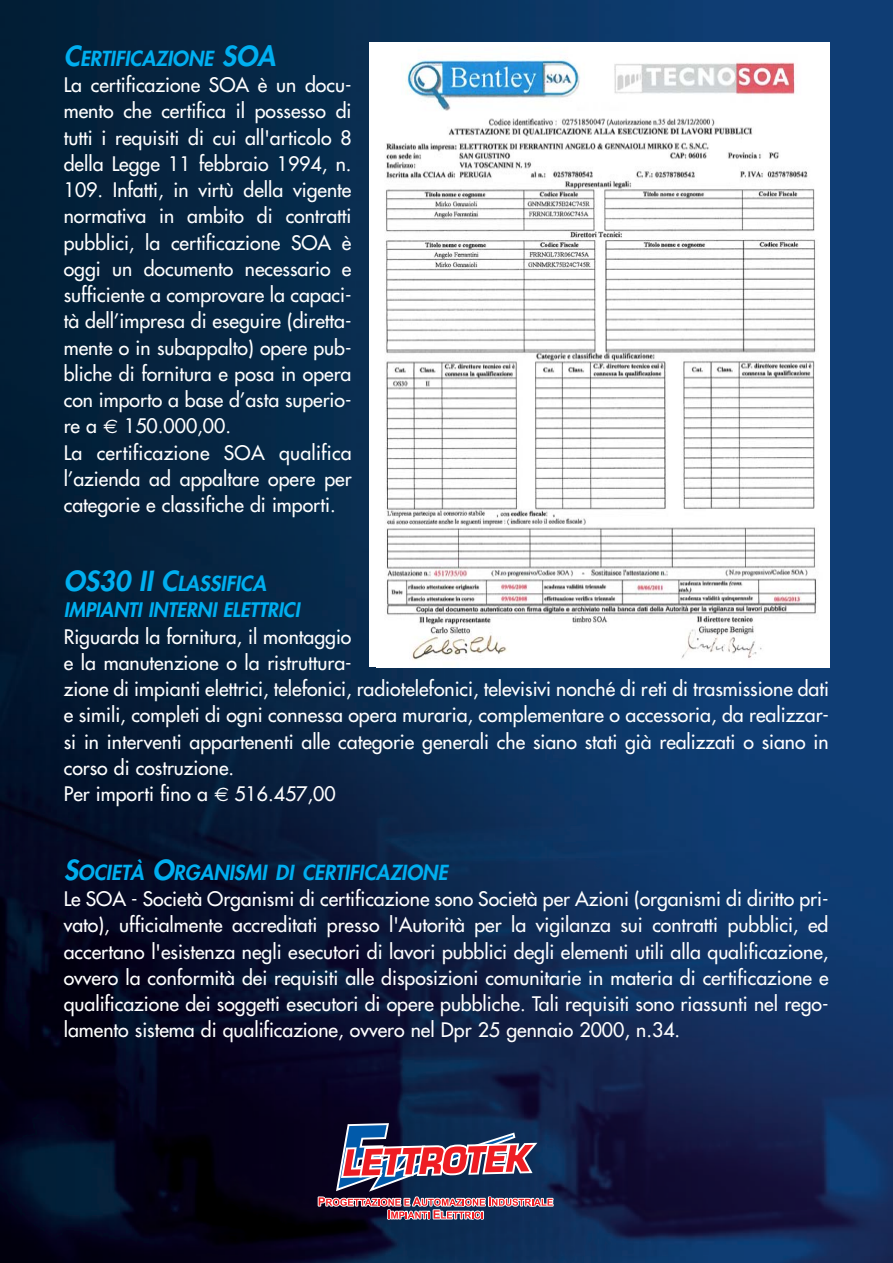
<style>
.page{position:relative;width:893px;height:1263px;background:#fff}
.page>*{position:absolute;margin:0;border:0;box-sizing:border-box;transform-origin:0 0}
.t1{font:italic 800 20.25px "Futura";color:#00aeef}
.t2{font:19.5px/26.2px "Futura";color:#fff}
.t3{font:italic 800 19.5px "Futura";color:#00aeef}
.s1{font-size:27px}
.s2{font-family:"Euro Sans"}
</style>
<div class="page">
<img style="left:0;top:0;width:893px;height:1263px">
<svg style="left:318px;top:1121px;width:236px;height:98px;background:#5c4964"></svg>
<img style="left:377px;top:43px;width:452px;height:624px">
<p class="t1" style="left:64px;top:49px;width:213px"><span class="s1">C</span>ERTIFICAZIONE <span class="s1">SOA</span></p>
<p class="t2" style="left:64px;top:73px;width:290px">La certificazione SOA è un docu&shy;mento che certifica il possesso di tutti i requisiti di cui all'articolo 8 della Legge 11 febbraio 1994, n.<br>109. Infatti, in virtù della vigente normativa in ambito di contratti pubblici, la certificazione SOA è oggi un documento necessario e sufficiente a comprovare la capaci&shy;tà dell’impresa di eseguire (diretta&shy;mente o in subappalto) opere pub&shy;bliche di fornitura e posa in opera con importo a base d’asta superio&shy;re a <span class="s2">€</span> 150.000,00.<br>La certificazione SOA qualifica l’azienda ad appaltare opere per categorie e classifiche di importi.</p>
<p class="t1" style="left:64px;top:574px;width:204px"><span class="s1">OS30 II C</span>LASSIFICA</p>
<p class="t3" style="left:64px;top:601px;width:237px">IMPIANTI INTERNI ELETTRICI</p>
<p class="t2" style="left:64px;top:624px;width:767px">Riguarda la fornitura, il montaggio<br>e la manutenzione o la ristruttura-<br>zione di impianti elettrici, telefonici, radiotelefonici, televisivi nonché di reti di trasmissione dati e simili, completi di ogni connessa opera muraria, complementare o accessoria, da realizzar&shy;si in interventi appartenenti alle categorie generali che siano stati già realizzati o siano in corso di costruzione.<br>Per importi fino a <span class="s2">€</span> 516.457,00</p>
<p class="t1" style="left:64px;top:863px;width:385px"><span class="s1">S</span>OCIETÀ <span class="s1">O</span>RGANISMI DI CERTIFICAZIONE</p>
<p class="t2" style="left:64px;top:887px;width:766px;text-align:justify">Le SOA - Società Organismi di certificazione sono Società per Azioni (organismi di diritto pri&shy;vato), ufficialmente accreditati presso l'Autorità per la vigilanza sui contratti pubblici, ed accertano l'esistenza negli esecutori di lavori pubblici degli elementi utili alla qualificazione, ovvero la conformità dei requisiti alle disposizioni comunitarie in materia di certificazione e qualificazione dei soggetti esecutori di opere pubbliche. Tali requisiti sono riassunti nel rego&shy;lamento sistema di qualificazione, ovvero nel Dpr 25 gennaio 2000, n.34.</p>
</div>
